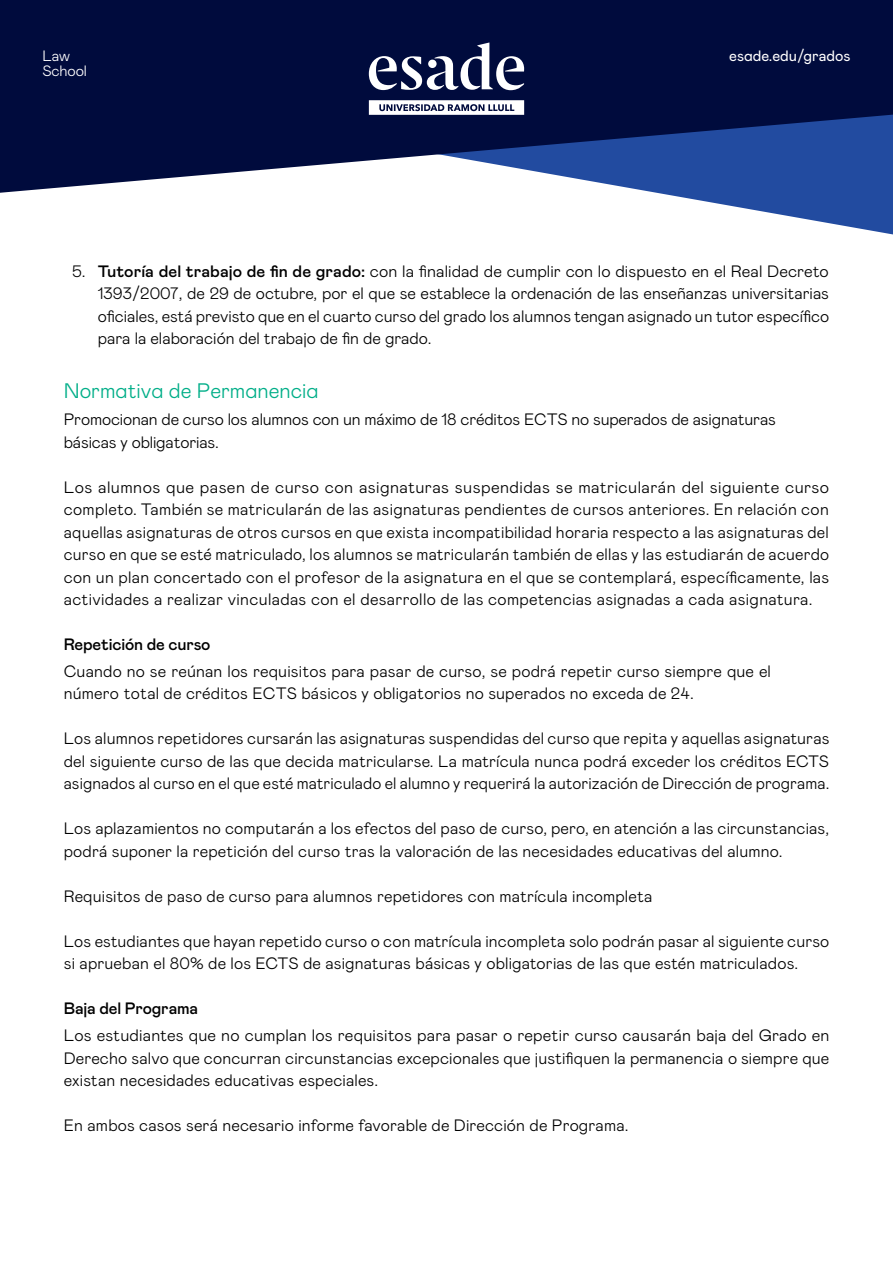
<style>
.page{position:relative;width:893px;height:1263px;background:#fff}
.page>*{position:absolute;margin:0;border:0;box-sizing:border-box;transform-origin:0 0}
.t1{font:300 21px "Mabry Pro";color:#00ae88}
.t2{font:300 16.5px/22.5px "Mabry Pro";letter-spacing:.01em;color:#000;text-align:justify}
.t3{font:300 16.5px/22.8px "Mabry Pro";letter-spacing:-.01em;color:#000}
.t4{font:500 16.5px "Mabry Pro";letter-spacing:-.01em;color:#000}
.t5{font:15px "Mabry Pro";color:#fff}
.t6{font:300 15px/15px "Mabry Pro";letter-spacing:-.01em;color:#fff}
.s1{font-weight:500}
</style>
<div class="page">
<svg style="left:669px;top:195px;width:224px;height:40px"></svg>
<svg style="left:0;top:0;width:893px;height:195px;background:#1a285b"></svg>
<svg style="left:369px;top:43px;width:155px;height:47px"></svg>
<svg style="left:369px;top:100px;width:155px;height:15px"></svg>
<p class="t6" style="left:43px;top:48px;width:46px">Law<br>School</p>
<p class="t5" style="left:729px;top:46px;width:123px">esade.edu/grados</p>
<p class="t2" style="left:98px;top:259px;width:733px;text-indent:-26px">5. <span class="s1">Tutoría del trabajo de fin de grado:</span> con la finalidad de cumplir con lo dispuesto en el Real Decreto 1393/2007, de 29 de octubre, por el que se establece la ordenación de las enseñanzas universitarias oficiales, está previsto que en el cuarto curso del grado los alumnos tengan asignado un tutor específico para la elaboración del trabajo de fin de grado.</p>
<p class="t1" style="left:64px;top:376px;width:256px">Normativa de Permanencia</p>
<p class="t3" style="left:64px;top:406px;width:714px">Promocionan de curso los alumnos con un máximo de 18 créditos ECTS no superados de asignaturas básicas y obligatorias.</p>
<p class="t2" style="left:64px;top:475px;width:767px">Los alumnos que pasen de curso con asignaturas suspendidas se matricularán del siguiente curso completo. También se matricularán de las asignaturas pendientes de cursos anteriores. En relación con aquellas asignaturas de otros cursos en que exista incompatibilidad horaria respecto a las asignaturas del curso en que se esté matriculado, los alumnos se matricularán también de ellas y las estudiarán de acuerdo con un plan concertado con el profesor de la asignatura en el que se contemplará, específicamente, las actividades a realizar vinculadas con el desarrollo de las competencias asignadas a cada asignatura.</p>
<p class="t4" style="left:64px;top:632px;width:148px">Repetición de curso</p>
<p class="t2" style="left:64px;top:659px;width:709px">Cuando no se reúnan los requisitos para pasar de curso, se podrá repetir curso siempre que el número total de créditos ECTS básicos y obligatorios no superados no exceda de 24.</p>
<p class="t2" style="left:64px;top:726px;width:767px">Los alumnos repetidores cursarán las asignaturas suspendidas del curso que repita y aquellas asignaturas del siguiente curso de las que decida matricularse. La matrícula nunca podrá exceder los créditos ECTS asignados al curso en el que esté matriculado el alumno y requerirá la autorización de Dirección de programa.</p>
<p class="t2" style="left:64px;top:816px;width:767px">Los aplazamientos no computarán a los efectos del paso de curso, pero, en atención a las circunstancias, podrá suponer la repetición del curso tras la valoración de las necesidades educativas del alumno.</p>
<p class="t2" style="left:64px;top:884px;width:590px">Requisitos de paso de curso para alumnos repetidores con matrícula incompleta</p>
<p class="t2" style="left:64px;top:929px;width:767px">Los estudiantes que hayan repetido curso o con matrícula incompleta solo podrán pasar al siguiente curso si aprueban el 80% de los ECTS de asignaturas básicas y obligatorias de las que estén matriculados.</p>
<p class="t4" style="left:64px;top:997px;width:136px">Baja del Programa</p>
<p class="t2" style="left:64px;top:1023px;width:767px">Los estudiantes que no cumplan los requisitos para pasar o repetir curso causarán baja del Grado en Derecho salvo que concurran circunstancias excepcionales que justifiquen la permanencia o siempre que existan necesidades educativas especiales.</p>
<p class="t2" style="left:64px;top:1113px;width:566px">En ambos casos será necesario informe favorable de Dirección de Programa.</p>
</div>
